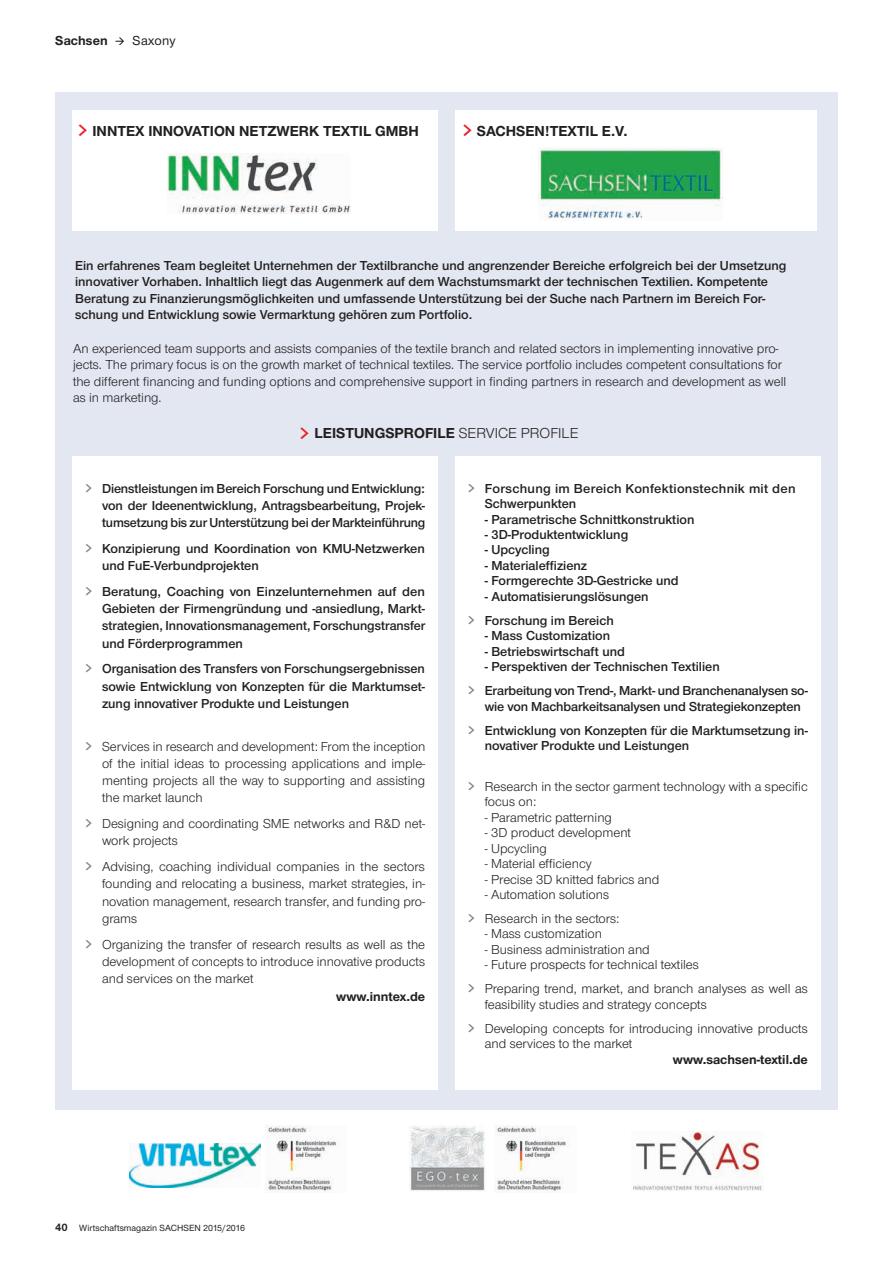
<style>
.page{position:relative;width:893px;height:1263px;background:#fff}
.page>*{position:absolute;margin:0;border:0;box-sizing:border-box;transform-origin:0 0}
.t1{font:27px "CDU Kievit Tab";color:#ee1d23}
.t2{font:700 15px "Nimbus Sans Novus T";color:#231f20}
.t3{font:13.5px/17.2px "Nimbus Sans Novus T";color:#231f20}
.t4{font:600 13.5px/17.2px "Nimbus Sans Novus T";color:#231f20}
.t5{font:600 13.5px/15.5px "Nimbus Sans Novus T";letter-spacing:.02em;color:#231f20}
.t6{font:700 13.5px "Nimbus Sans Novus T";color:#231f20}
.t7{font:500 9.3px "Nimbus Sans Novus T";color:#231f20}
.s1{font-weight:500}
.s2{font-family:"CDU Kievit Tab";font-weight:400;font-size:27px;color:#ee1d23}
.s3{font-weight:400}
.s4{font-family:"CDU Kievit Tab";font-weight:400;font-size:19.5px;color:#808285}
.s5{font-family:"CDU Kievit Tab";font-size:19.5px;color:#808285}
.s6{font-weight:700;font-size:11.25px}
</style>
<div class="page">
<img style="left:410px;top:1125px;width:75px;height:66px">
<img style="left:495px;top:1125px;width:74px;height:68px">
<img style="left:265px;top:1125px;width:74px;height:68px">
<img style="left:129px;top:1143px;width:132px;height:45px">
<div style="left:55px;top:92px;width:783px;height:1018px;background:#e3e7f1"></div>
<div style="left:72px;top:110px;width:366px;height:120px;background:#fff"></div>
<div style="left:455px;top:110px;width:361px;height:120px;background:#fff"></div>
<div style="left:72px;top:456px;width:366px;height:634px;background:#fff"></div>
<div style="left:455px;top:456px;width:366px;height:634px;background:#fff"></div>
<img style="left:633px;top:1132px;width:129px;height:58px">
<img style="left:167px;top:153px;width:183px;height:61px">
<img style="left:538px;top:147px;width:184px;height:72px">
<p class="t6" style="left:55px;top:32px;width:122px">Sachsen → <span class="s1">Saxony</span></p>
<h1 class="t1" style="left:78px;top:113px;width:11px">&gt;</h1>
<p class="t2" style="left:462px;top:122px;width:167px"><span class="s2">&gt;</span> SACHSEN!TEXTIL E.V.</p>
<p class="t2" style="left:92px;top:122px;width:328px">INNTEX INNOVATION NETZWERK TEXTIL GMBH</p>
<p class="t4" style="left:75px;top:257px;width:713px;line-height:16.5px">Ein erfahrenes Team begleitet Unternehmen der Textilbranche und angrenzender Bereiche erfolgreich bei der Umsetzung innovativer Vorhaben. Inhaltlich liegt das Augenmerk auf dem Wachstumsmarkt der technischen Textilien. Kompetente Beratung zu Finanzierungsmöglichkeiten und umfassende Unterstützung bei der Suche nach Partnern im Bereich For&shy;schung und Entwicklung sowie Vermarktung gehören zum Portfolio.</p>
<p class="t3" style="left:73px;top:340px;width:715px;line-height:16.5px">An experienced team supports and assists companies of the textile branch and related sectors in implementing innovative pro&shy;jects. The primary focus is on the growth market of technical textiles. The service portfolio includes competent consultations for the different financing and funding options and comprehensive support in finding partners in research and development as well as in marketing.</p>
<p class="t2" style="left:315px;top:424px;width:265px">LEISTUNGSPROFILE <span class="s3">SERVICE PROFILE</span></p>
<h1 class="t1" style="left:299px;top:416px;width:11px">&gt;</h1>
<p class="t4" style="left:102px;top:479px;width:325px;text-align:justify;text-indent:-17px"><span class="s4">&gt;</span> Dienstleistungen im Bereich Forschung und Entwicklung: von der Ideenentwicklung, Antragsbearbeitung, Projek&shy;tumsetzung bis zur Unterstützung bei der Markteinführung</p>
<p class="t4" style="left:102px;top:540px;width:324px;text-indent:-17px"><span class="s4">&gt;</span> Konzipierung und Koordination von KMU-Netzwerken und FuE-Verbundprojekten</p>
<p class="t4" style="left:102px;top:583px;width:325px;text-align:justify;text-indent:-17px"><span class="s4">&gt;</span> Beratung, Coaching von Einzelunternehmen auf den Gebieten der Firmengründung und -ansiedlung, Markt&shy;strategien, Innovationsmanagement, Forschungstransfer und Förderprogrammen</p>
<p class="t4" style="left:102px;top:660px;width:325px;text-align:justify;text-indent:-17px"><span class="s4">&gt;</span> Organisation des Transfers von Forschungsergebnissen sowie Entwicklung von Konzepten für die Marktumset&shy;zung innovativer Produkte und Leistungen</p>
<p class="t3" style="left:102px;top:737px;width:325px;text-align:justify;text-indent:-17px"><span class="s5">&gt;</span> Services in research and development: From the inception of the initial ideas to processing applications and imple&shy;menting projects all the way to supporting and assisting the market launch</p>
<p class="t3" style="left:102px;top:815px;width:325px;text-indent:-17px"><span class="s5">&gt;</span> Designing and coordinating SME networks and R&amp;D net&shy;work projects</p>
<p class="t3" style="left:102px;top:858px;width:325px;text-align:justify;text-indent:-17px"><span class="s5">&gt;</span> Advising, coaching individual companies in the sectors founding and relocating a business, market strategies, in&shy;novation management, research transfer, and funding pro&shy;grams</p>
<p class="t3" style="left:102px;top:935px;width:325px;text-align:justify;text-indent:-17px"><span class="s5">&gt;</span> Organizing the transfer of research results as well as the development of concepts to introduce innovative products and services on the market</p>
<p class="t6" style="left:336px;top:988px;width:90px">www.inntex.de</p>
<p class="t5" style="left:485px;top:480px;width:312px;text-indent:-17px"><span class="s4">&gt;</span> Forschung im Bereich Konfektionstechnik mit den<br>Schwerpunkten</p>
<p class="t4" style="left:485px;top:510px;width:211px">- Parametrische Schnittkonstruktion</p>
<p class="t4" style="left:485px;top:526px;width:145px">- 3D-Produktentwicklung</p>
<p class="t4" style="left:485px;top:541px;width:67px">- Upcycling</p>
<p class="t4" style="left:485px;top:556px;width:104px">- Materialeffizienz</p>
<p class="t4" style="left:485px;top:572px;width:195px">- Formgerechte 3D-Gestricke und</p>
<p class="t4" style="left:468px;top:584px;width:182px;line-height:24px;text-indent:17px">- Automatisierungslösungen <span class="s4">&gt;</span> Forschung im Bereich</p>
<p class="t4" style="left:485px;top:627px;width:127px">- Mass Customization</p>
<p class="t4" style="left:485px;top:642px;width:142px">- Betriebswirtschaft und</p>
<p class="t4" style="left:468px;top:654px;width:342px;line-height:24px;text-indent:17px">- Perspektiven der Technischen Textilien<br><span class="s4">&gt;</span> Erarbeitung von Trend-, Markt- und Branchenanalysen so-</p>
<p class="t4" style="left:468px;top:694px;width:342px;line-height:24px;text-indent:17px">wie von Machbarkeitsanalysen und Strategiekonzepten <span class="s4">&gt;</span> Entwicklung von Konzepten für die Marktumsetzung in-</p>
<p class="t4" style="left:485px;top:737px;width:206px">novativer Produkte und Leistungen</p>
<p class="t3" style="left:485px;top:778px;width:325px;line-height:15.5px;text-indent:-17px"><span class="s5">&gt;</span> Research in the sector garment technology with a specific focus on:</p>
<p class="t3" style="left:485px;top:808px;width:129px">- Parametric patterning</p>
<p class="t3" style="left:485px;top:824px;width:148px">- 3D product development</p>
<p class="t3" style="left:485px;top:839px;width:64px">- Upcycling</p>
<p class="t3" style="left:485px;top:855px;width:108px">- Material efficiency</p>
<p class="t3" style="left:485px;top:870px;width:176px">- Precise 3D knitted fabrics and</p>
<p class="t3" style="left:468px;top:882px;width:153px;line-height:24px;text-align:center">- Automation solutions<br><span class="s5">&gt;</span> Research in the sectors:</p>
<p class="t3" style="left:485px;top:925px;width:119px">- Mass customization</p>
<p class="t3" style="left:485px;top:940px;width:167px">- Business administration and</p>
<p class="t3" style="left:468px;top:953px;width:342px;line-height:24px;text-indent:17px">- Future prospects for technical textiles<br><span class="s5">&gt;</span> Preparing trend, market, and branch analyses as well as</p>
<p class="t3" style="left:468px;top:992px;width:342px;line-height:24px;text-indent:17px">feasibility studies and strategy concepts<br><span class="s5">&gt;</span> Developing concepts for introducing innovative products</p>
<p class="t3" style="left:485px;top:1035px;width:149px">and services to the market</p>
<p class="t6" style="left:673px;top:1051px;width:137px">www.sachsen-textil.de</p>
<p class="t7" style="left:55px;top:1222px;width:191px"><span class="s6">40</span> Wirtschaftsmagazin SACHSEN 2015/2016</p>
</div>
